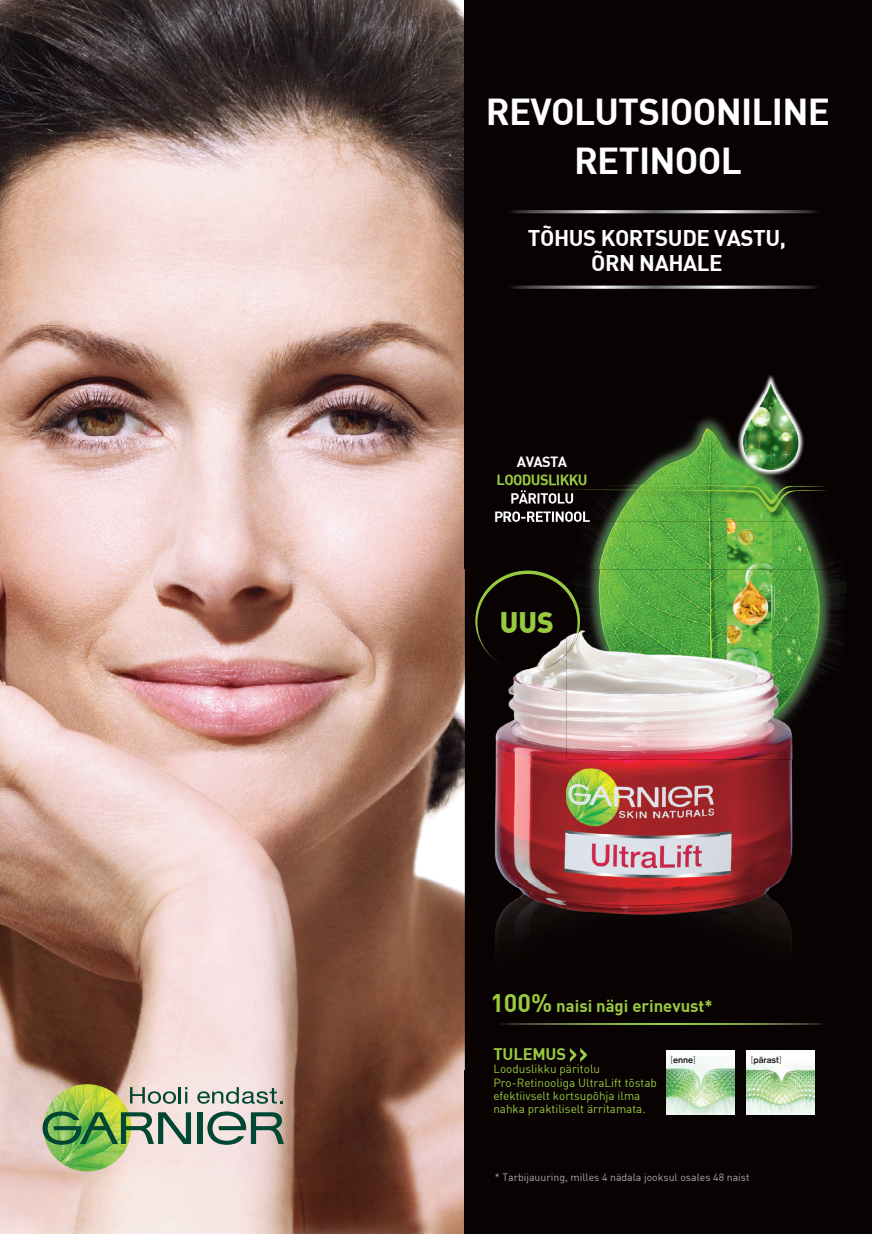
<style>
.page{position:relative;width:872px;height:1234px;background:#fff}
.page>*{position:absolute;margin:0;border:0;box-sizing:border-box;transform-origin:0 0}
.t1{font:36.75px/49.3px "DIN Bold";letter-spacing:-.02em;color:#fff;text-align:center}
.t2{font:29.1px "DIN Black";color:#98ca3f}
.t3{font:22.2px/25.3px "DIN Bold";letter-spacing:-.02em;color:#fff;text-align:center}
.t4{font:16.65px "DIN Bold";color:#98ca3f}
.t5{font:16.35px "DIN Bold";letter-spacing:-.01em;color:#98ca3f}
.t6{font:14.55px "DIN Bold";letter-spacing:-.04em;color:#98ca3f}
.t7{font:14.55px "DIN Bold";letter-spacing:-.04em;color:#fff}
.t8{font:11.7px/13.2px "DIN";color:#98ca3f}
.t9{font:10.5px "DIN";color:#a8a9ad}
.t10{font:700 9px "Akzidenz Grotesk CE";color:#231f20}
.s1{font-size:25.05px}
.s2{font-family:"Helvetica Neue";font-weight:300;font-stretch:condensed;font-size:17.7px}
.s3{font-family:"DIN Light";font-weight:400}
</style>
<div class="page">
<img style="left:0;top:0;width:465px;height:1233px">
<div style="left:465px;top:0;width:407px;height:1233px;background:#080302"></div>
<hr style="left:466px;top:210px;width:381px;height:3px;background:#fff">
<svg style="left:510px;top:285px;width:308px;height:4px"></svg>
<img style="left:807px;top:521px;width:29px;height:48px">
<img style="left:583px;top:418px;width:175px;height:151px">
<img style="left:758px;top:481px;width:49px;height:88px">
<img style="left:566px;top:474px;width:21px;height:10px">
<svg style="left:566px;top:521px;width:24px;height:1px"></svg>
<img style="left:730px;top:376px;width:74px;height:105px">
<img style="left:318px;top:569px;width:249px;height:500px">
<img style="left:567px;top:759px;width:255px;height:266px">
<img style="left:566px;top:569px;width:281px;height:190px">
<img style="left:475px;top:570px;width:105px;height:100px">
<svg style="left:569px;top:1048px;width:18px;height:14px"></svg>
<div style="left:746px;top:1049px;width:69px;height:65px;background:#fff"></div>
<img style="left:746px;top:1065px;width:69px;height:49px">
<div style="left:666px;top:1049px;width:69px;height:65px;background:#fff"></div>
<img style="left:666px;top:1059px;width:69px;height:55px">
<svg style="left:496px;top:1023px;width:326px;height:1px"></svg>
<img style="left:590px;top:512px;width:220px;height:9px">
<img style="left:510px;top:512px;width:56px;height:9px">
<img style="left:566px;top:512px;width:24px;height:9px">
<svg style="left:509px;top:484px;width:318px;height:28px"></svg>
<img style="left:43px;top:1083px;width:88px;height:88px;border-radius:50%">
<div style="left:197px;top:1111px;width:6px;height:32px;background:#004833"></div>
<svg style="left:207px;top:1111px;width:77px;height:33px;background:#91a097"></svg>
<svg style="left:43px;top:1111px;width:148px;height:33px;background:#759d69"></svg>
<svg style="left:130px;top:1086px;width:57px;height:17px"></svg>
<svg style="left:197px;top:1086px;width:86px;height:17px"></svg>
<h1 class="t1" style="left:486px;top:85px;width:346px">REVOLUTSIOONILINE<br>RETINOOL</h1>
<h3 class="t3" style="left:528px;top:224px;width:260px">TÕHUS KORTSUDE VASTU,<br>ÕRN NAHALE</h3>
<p class="t7" style="left:517px;top:452px;width:52px">AVASTA</p>
<p class="t6" style="left:496px;top:470px;width:92px">LOODUSLIKKU</p>
<h2 class="t2" style="left:500px;top:602px;width:55px">UUS</h2>
<h3 class="t4" style="left:490px;top:994px;width:224px"><span class="s1">100%</span> naisi nägi erinevust*</h3>
<h3 class="t5" style="left:493px;top:1043px;width:94px">TULEMUS <span class="s2">&gt; &gt;</span></h3>
<p class="t8" style="left:493px;top:1062px;width:165px">Looduslikku päritolu<br>Pro-Retinooliga UltraLift tõstab efektiivselt kortsupõhja ilma nahka praktiliselt ärritamata.</p>
<p class="t10" style="left:670px;top:1054px;width:27px"><span class="s3">[</span>enne<span class="s3">]</span></p>
<p class="t10" style="left:751px;top:1054px;width:32px"><span class="s3">[</span>pärast<span class="s3">]</span></p>
<p class="t9" style="left:495px;top:1170px;width:256px">* Tarbijauuring, milles 4 nädala jooksul osales 48 naist</p>
</div>
